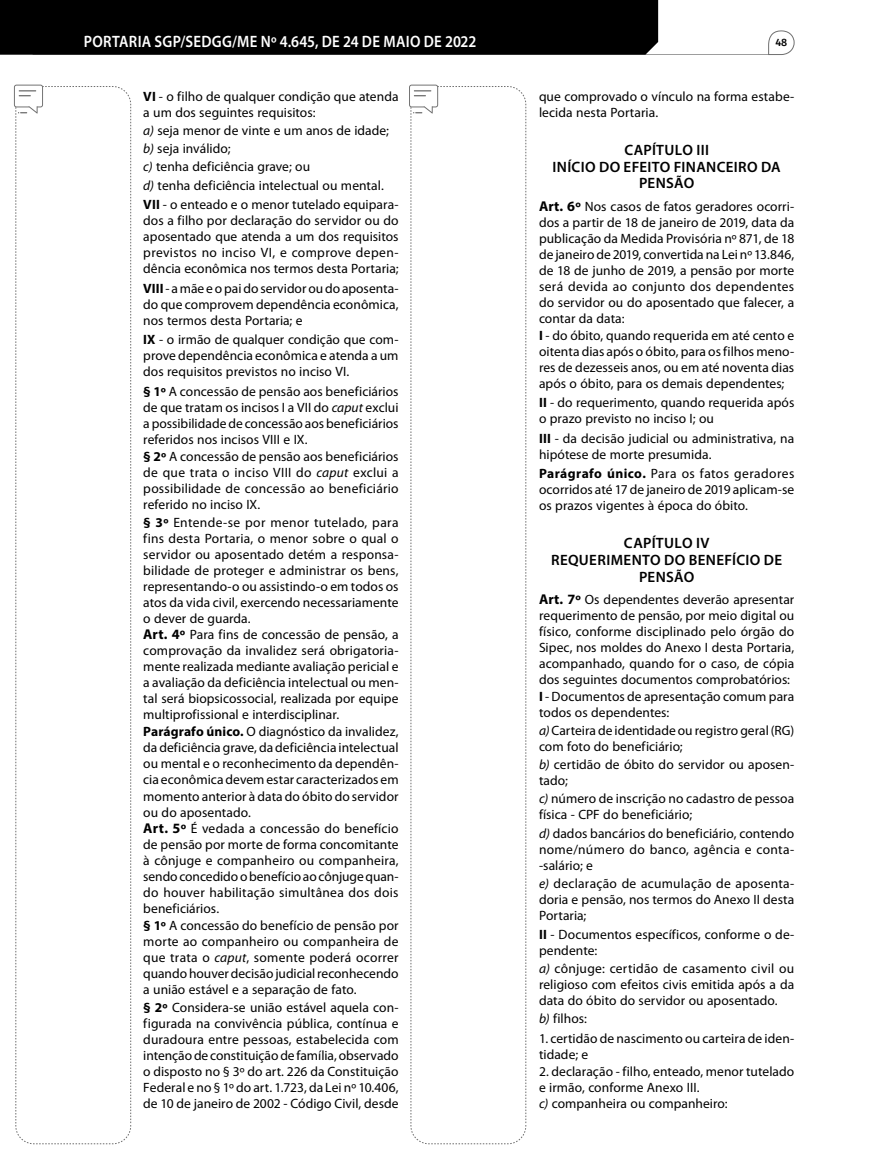
<style>
.page{position:relative;width:873px;height:1166px;background:#fff}
.page>*{position:absolute;margin:0;border:0;box-sizing:border-box;transform-origin:0 0}
.t1{font:600 16.5px "Myriad Pro";letter-spacing:.02em;color:#fff;scale:.9 1}
.Capitulo{font:600 15px/16.8px "Myriad Pro";letter-spacing:.025em;color:#000;text-align:center}
.Parágrafo{font:13.5px/16px "Myriad Pro";letter-spacing:.005em;color:#000;text-align:justify}
.Artigo{font:13.5px/16px "Myriad Pro";letter-spacing:.005em;color:#000;text-align:justify}
.Incisos{font:13.5px/16px "Myriad Pro";letter-spacing:.005em;color:#000}
.Alineas{font:13.5px/16px "Myriad Pro";letter-spacing:.005em;color:#000}
.t2{font:500 10.65px "Fira Sans";color:#000}
.s1{font-weight:700}
.s2{font-style:italic}
.s3{font-weight:700;font-size:14.25px}
</style>
<div class="page">
<hr style="left:33px;top:54px;width:735px;height:1px;background:#9d9d9d">
<svg style="left:14px;top:85px;width:117px;height:1059px"></svg>
<svg style="left:409px;top:85px;width:117px;height:1059px"></svg>
<svg style="left:768px;top:31px;width:26px;height:24px"></svg>
<div style="left:0;top:0;width:658px;height:55px;background:#000"></div>
<p class="t1" style="left:84px;top:31px;width:437px">PORTARIA SGP/SEDGG/ME Nº 4.645, DE 24 DE MAIO DE 2022</p>
<p class="t2" style="left:775px;top:34px;width:13px">48</p>
<p class="Incisos" style="left:143px;top:89px;width:257px"><span class="s1">VI</span> - o filho de qualquer condição que atenda a um dos seguintes requisitos:</p>
<p class="Alineas" style="left:143px;top:123px;width:247px"><span class="s2">a)</span> seja menor de vinte e um anos de idade;</p>
<p class="Alineas" style="left:143px;top:141px;width:89px"><span class="s2">b)</span> seja inválido;</p>
<p class="Alineas" style="left:143px;top:159px;width:168px"><span class="s2">c)</span> tenha deficiência grave; ou</p>
<p class="Alineas" style="left:143px;top:177px;width:242px"><span class="s2">d)</span> tenha deficiência intelectual ou mental.</p>
<p class="Incisos" style="left:143px;top:197px;width:257px;text-align:justify"><span class="s1">VII</span> - o enteado e o menor tutelado equipara&shy;dos a filho por declaração do servidor ou do aposentado que atenda a um dos requisitos previstos no inciso VI, e comprove depen&shy;dência econômica nos termos desta Portaria;</p>
<p class="Incisos" style="left:143px;top:280px;width:257px;text-align:justify"><span class="s1">VIII</span> - a mãe e o pai do servidor ou do aposenta&shy;do que comprovem dependência econômica, nos termos desta Portaria; e</p>
<p class="Incisos" style="left:143px;top:332px;width:257px;text-align:justify"><span class="s1">IX</span> - o irmão de qualquer condição que com&shy;prove dependência econômica e atenda a um dos requisitos previstos no inciso VI.</p>
<p class="Parágrafo" style="left:143px;top:383px;width:257px"><span class="s1">§ 1º</span> A concessão de pensão aos beneficiários de que tratam os incisos I a VII do <span class="s2">caput</span> exclui a possibilidade de concessão aos beneficiários referidos nos incisos VIII e IX.</p>
<p class="Parágrafo" style="left:143px;top:448px;width:257px"><span class="s1">§ 2º</span> A concessão de pensão aos beneficiários de que trata o inciso VIII do <span class="s2">caput</span> exclui a possibilidade de concessão ao beneficiário referido no inciso IX.</p>
<p class="Parágrafo" style="left:143px;top:514px;width:257px"><span class="s1">§ 3º</span> Entende-se por menor tutelado, para fins desta Portaria, o menor sobre o qual o servidor ou aposentado detém a responsa&shy;bilidade de proteger e administrar os bens, representando-o ou assistindo-o em todos os atos da vida civil, exercendo necessariamente o dever de guarda.</p>
<p class="Artigo" style="left:143px;top:626px;width:257px"><span class="s3">Art. 4º</span> Para fins de concessão de pensão, a comprovação da invalidez será obrigatoria&shy;mente realizada mediante avaliação pericial e a avaliação da deficiência intelectual ou men&shy;tal será biopsicossocial, realizada por equipe multiprofissional e interdisciplinar.</p>
<p class="Parágrafo" style="left:143px;top:723px;width:257px"><span class="s1">Parágrafo único.</span> O diagnóstico da invalidez, da deficiência grave, da deficiência intelectual ou mental e o reconhecimento da dependên&shy;cia econômica devem estar caracterizados em momento anterior à data do óbito do servidor ou do aposentado.</p>
<p class="Artigo" style="left:143px;top:820px;width:257px"><span class="s3">Art. 5º</span> É vedada a concessão do benefício de pensão por morte de forma concomitante à cônjuge e companheiro ou companheira, sendo concedido o benefício ao cônjuge quan&shy;do houver habilitação simultânea dos dois beneficiários.</p>
<p class="Parágrafo" style="left:143px;top:917px;width:257px"><span class="s1">§ 1º</span> A concessão do benefício de pensão por morte ao companheiro ou companheira de que trata o <span class="s2">caput</span>, somente poderá ocorrer quando houver decisão judicial reconhecendo a união estável e a separação de fato.</p>
<p class="Parágrafo" style="left:143px;top:998px;width:257px"><span class="s1">§ 2º</span> Considera-se união estável aquela con&shy;figurada na convivência pública, contínua e duradoura entre pessoas, estabelecida com intenção de constituição de família, observado o disposto no § 3º do art. 226 da Constituição Federal e no § 1º do art. 1.723, da Lei nº 10.406, de 10 de janeiro de 2002 - Código Civil, desde</p>
<p class="Parágrafo" style="left:539px;top:89px;width:257px">que comprovado o vínculo na forma estabe&shy;lecida nesta Portaria.</p>
<p class="Capitulo" style="left:552px;top:141px;width:230px">CAPÍTULO III<br>INÍCIO DO EFEITO FINANCEIRO DA<br>PENSÃO</p>
<p class="Artigo" style="left:539px;top:198px;width:257px"><span class="s3">Art. 6º</span> Nos casos de fatos geradores ocorri&shy;dos a partir de 18 de janeiro de 2019, data da publicação da Medida Provisória nº 871, de 18 de janeiro de 2019, convertida na Lei nº 13.846, de 18 de junho de 2019, a pensão por morte será devida ao conjunto dos dependentes do servidor ou do aposentado que falecer, a contar da data:</p>
<p class="Incisos" style="left:539px;top:327px;width:257px;text-align:justify"><span class="s1">I</span> - do óbito, quando requerida em até cento e oitenta dias após o óbito, para os filhos meno&shy;res de dezesseis anos, ou em até noventa dias após o óbito, para os demais dependentes;</p>
<p class="Incisos" style="left:539px;top:395px;width:257px"><span class="s1">II</span> - do requerimento, quando requerida após o prazo previsto no inciso I; ou</p>
<p class="Incisos" style="left:539px;top:430px;width:257px"><span class="s1">III</span> - da decisão judicial ou administrativa, na hipótese de morte presumida.</p>
<p class="Parágrafo" style="left:539px;top:465px;width:257px"><span class="s1">Parágrafo único.</span> Para os fatos geradores ocorridos até 17 de janeiro de 2019 aplicam-se os prazos vigentes à época do óbito.</p>
<p class="Capitulo" style="left:551px;top:534px;width:233px">CAPÍTULO IV<br>REQUERIMENTO DO BENEFÍCIO DE<br>PENSÃO</p>
<p class="Artigo" style="left:539px;top:591px;width:257px"><span class="s3">Art. 7º</span> Os dependentes deverão apresentar requerimento de pensão, por meio digital ou físico, conforme disciplinado pelo órgão do Sipec, nos moldes do Anexo I desta Portaria, acompanhado, quando for o caso, de cópia dos seguintes documentos comprobatórios:</p>
<p class="Incisos" style="left:539px;top:688px;width:257px"><span class="s1">I</span> - Documentos de apresentação comum para todos os dependentes:</p>
<p class="Alineas" style="left:539px;top:722px;width:257px"><span class="s2">a)</span> Carteira de identidade ou registro geral (RG) com foto do beneficiário;</p>
<p class="Alineas" style="left:539px;top:756px;width:257px"><span class="s2">b)</span> certidão de óbito do servidor ou aposen&shy;tado;</p>
<p class="Alineas" style="left:539px;top:790px;width:257px"><span class="s2">c)</span> número de inscrição no cadastro de pessoa física - CPF do beneficiário;</p>
<p class="Alineas" style="left:539px;top:825px;width:257px;text-align:justify"><span class="s2">d)</span> dados bancários do beneficiário, contendo nome/número do banco, agência e conta--salário; e</p>
<p class="Alineas" style="left:539px;top:875px;width:257px;text-align:justify"><span class="s2">e)</span> declaração de acumulação de aposenta&shy;doria e pensão, nos termos do Anexo II desta Portaria;</p>
<p class="Incisos" style="left:539px;top:926px;width:257px"><span class="s1">II</span> - Documentos específicos, conforme o de&shy;pendente:</p>
<p class="Alineas" style="left:539px;top:960px;width:257px;text-align:justify"><span class="s2">a)</span> cônjuge: certidão de casamento civil ou religioso com efeitos civis emitida após a da data do óbito do servidor ou aposentado.</p>
<p class="Alineas" style="left:539px;top:1010px;width:49px"><span class="s2">b)</span> filhos:</p>
<p class="Parágrafo" style="left:539px;top:1029px;width:257px">1. certidão de nascimento ou carteira de iden&shy;tidade; e</p>
<p class="Parágrafo" style="left:539px;top:1063px;width:257px">2. declaração - filho, enteado, menor tutelado e irmão, conforme Anexo III.</p>
<p class="Alineas" style="left:539px;top:1095px;width:190px"><span class="s2">c)</span> companheira ou companheiro:</p>
</div>
